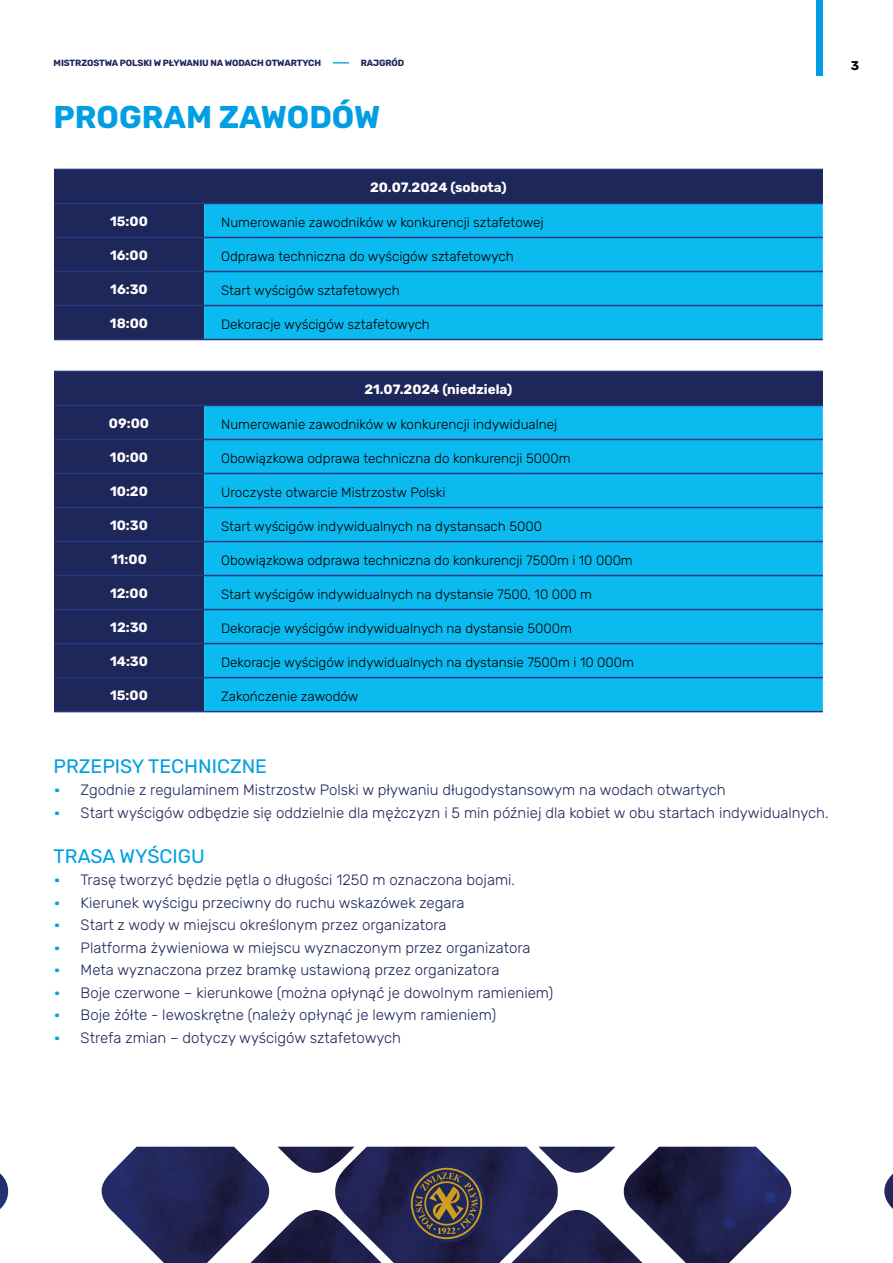
<style>
.page{position:relative;width:893px;height:1263px;background:#fff}
.page>*{position:absolute;margin:0;border:0;box-sizing:border-box;transform-origin:0 0}
.t1{font:700 31.5px "Rubik";color:#009fe3}
.t2{font:19.5px "Rubik";color:#009fe3}
.t3{font:300 15px "Rubik";color:#1e275a}
.t4{font:300 13.5px "Rubik";color:#000}
.t5{font:700 13.5px "Rubik";color:#fff}
.t6{font:700 12.75px "Rubik";color:#000}
.t7{font:700 9px "Rubik";letter-spacing:-.01em;color:#1e275a}
.s1{color:#009fe3}
.s2{font-family:"TT Supermolot Neue Exp";font-weight:900;color:#009fe3}
</style>
<div class="page">
<div style="left:816px;top:0;width:7px;height:75px;background:#009fe3"></div>
<img style="left:0;top:1147px;width:893px;height:116px">
<div style="left:407px;top:1164px;width:79px;height:79px;background:#1e275a;border-radius:50%"></div>
<svg style="left:411px;top:1168px;width:71px;height:71px"></svg>
<div style="left:54px;top:169px;width:769px;height:34px;background:#1e275a"></div>
<div style="left:54px;top:204px;width:150px;height:135px;background:#1e275a"></div>
<div style="left:204px;top:204px;width:619px;height:135px;background:#0bbbef"></div>
<hr style="left:54px;top:169px;width:150px;height:1px;background:#283583">
<hr style="left:204px;top:169px;width:619px;height:1px;background:#283583">
<hr style="left:54px;top:203px;width:150px;height:1px;background:#283583">
<hr style="left:54px;top:237px;width:150px;height:1px;background:#283583">
<hr style="left:54px;top:271px;width:150px;height:1px;background:#283583">
<hr style="left:54px;top:305px;width:150px;height:1px;background:#283583">
<hr style="left:54px;top:339px;width:150px;height:1px;background:#283583">
<hr style="left:204px;top:203px;width:619px;height:1px;background:#283583">
<hr style="left:204px;top:237px;width:619px;height:1px;background:#283583">
<hr style="left:204px;top:271px;width:619px;height:1px;background:#283583">
<hr style="left:204px;top:305px;width:619px;height:1px;background:#283583">
<hr style="left:204px;top:339px;width:619px;height:1px;background:#283583">
<div style="left:54px;top:371px;width:769px;height:34px;background:#1e275a"></div>
<div style="left:54px;top:406px;width:150px;height:305px;background:#1e275a"></div>
<div style="left:204px;top:406px;width:619px;height:305px;background:#0bbbef"></div>
<hr style="left:54px;top:371px;width:150px;height:1px;background:#283583">
<hr style="left:204px;top:371px;width:619px;height:1px;background:#283583">
<hr style="left:54px;top:405px;width:150px;height:1px;background:#283583">
<hr style="left:54px;top:439px;width:150px;height:1px;background:#283583">
<hr style="left:54px;top:473px;width:150px;height:1px;background:#283583">
<hr style="left:54px;top:507px;width:150px;height:1px;background:#283583">
<hr style="left:54px;top:541px;width:150px;height:1px;background:#283583">
<hr style="left:54px;top:575px;width:150px;height:1px;background:#283583">
<hr style="left:54px;top:609px;width:150px;height:1px;background:#283583">
<hr style="left:54px;top:643px;width:150px;height:1px;background:#283583">
<hr style="left:54px;top:677px;width:150px;height:1px;background:#283583">
<hr style="left:54px;top:711px;width:150px;height:1px;background:#283583">
<hr style="left:204px;top:405px;width:619px;height:1px;background:#283583">
<hr style="left:204px;top:439px;width:619px;height:1px;background:#283583">
<hr style="left:204px;top:473px;width:619px;height:1px;background:#283583">
<hr style="left:204px;top:507px;width:619px;height:1px;background:#283583">
<hr style="left:204px;top:541px;width:619px;height:1px;background:#283583">
<hr style="left:204px;top:575px;width:619px;height:1px;background:#283583">
<hr style="left:204px;top:609px;width:619px;height:1px;background:#283583">
<hr style="left:204px;top:643px;width:619px;height:1px;background:#283583">
<hr style="left:204px;top:677px;width:619px;height:1px;background:#283583">
<hr style="left:204px;top:711px;width:619px;height:1px;background:#283583">
<p class="t7" style="left:54px;top:58px;width:352px">MISTRZOSTWA POLSKI W PŁYWANIU NA WODACH OTWARTYCH <span class="s1">-</span> RAJGRÓD</p>
<p class="t6" style="left:851px;top:58px;width:10px">3</p>
<h1 class="t1" style="left:54px;top:99px;width:328px">PROGRAM ZAWODÓW</h1>
<p class="t5" style="left:370px;top:179px;width:138px">20.07.2024 (sobota)</p>
<p class="t5" style="left:110px;top:213px;width:39px">15:00</p>
<p class="t4" style="left:221px;top:215px;width:324px">Numerowanie zawodników w konkurencji sztafetowej</p>
<p class="t5" style="left:110px;top:247px;width:39px">16:00</p>
<p class="t4" style="left:221px;top:249px;width:294px">Odprawa techniczna do wyścigów sztafetowych</p>
<p class="t5" style="left:110px;top:281px;width:39px">16:30</p>
<p class="t4" style="left:221px;top:283px;width:180px">Start wyścigów sztafetowych</p>
<p class="t5" style="left:110px;top:315px;width:40px">18:00</p>
<p class="t4" style="left:221px;top:317px;width:210px">Dekoracje wyścigów sztafetowych</p>
<p class="t5" style="left:364px;top:381px;width:149px">21.07.2024 (niedziela)</p>
<p class="t5" style="left:109px;top:415px;width:42px">09:00</p>
<p class="t4" style="left:221px;top:416px;width:338px">Numerowanie zawodników w konkurencji indywidualnej</p>
<p class="t5" style="left:110px;top:449px;width:40px">10:00</p>
<p class="t4" style="left:221px;top:451px;width:351px">Obowiązkowa odprawa techniczna do konkurencji 5000m</p>
<p class="t5" style="left:110px;top:483px;width:39px">10:20</p>
<p class="t4" style="left:221px;top:485px;width:226px">Uroczyste otwarcie Mistrzostw Polski</p>
<p class="t5" style="left:110px;top:517px;width:39px">10:30</p>
<p class="t4" style="left:221px;top:519px;width:322px">Start wyścigów indywidualnych na dystansach 5000</p>
<p class="t5" style="left:111px;top:551px;width:37px">11:00</p>
<p class="t4" style="left:221px;top:553px;width:413px">Obowiązkowa odprawa techniczna do konkurencji 7500m i 10 000m</p>
<p class="t5" style="left:110px;top:585px;width:39px">12:00</p>
<p class="t4" style="left:221px;top:587px;width:372px">Start wyścigów indywidualnych na dystansie 7500, 10 000 m</p>
<p class="t5" style="left:110px;top:619px;width:39px">12:30</p>
<p class="t4" style="left:221px;top:621px;width:352px">Dekoracje wyścigów indywidualnych na dystansie 5000m</p>
<p class="t5" style="left:110px;top:653px;width:39px">14:30</p>
<p class="t4" style="left:221px;top:655px;width:414px">Dekoracje wyścigów indywidualnych na dystansie 7500m i 10 000m</p>
<p class="t5" style="left:110px;top:687px;width:39px">15:00</p>
<p class="t4" style="left:221px;top:689px;width:139px">Zakończenie zawodów</p>
<h2 class="t2" style="left:54px;top:755px;width:215px">PRZEPISY TECHNICZNE</h2>
<p class="t3" style="left:54px;top:782px;width:674px"><span class="s2">•</span> Zgodnie z regulaminem Mistrzostw Polski w pływaniu długodystansowym na wodach otwartych</p>
<p class="t3" style="left:54px;top:804px;width:777px"><span class="s2">•</span> Start wyścigów odbędzie się oddzielnie dla mężczyzn i 5 min później dla kobiet w obu startach indywidualnych.</p>
<h2 class="t2" style="left:54px;top:845px;width:153px">TRASA WYŚCIGU</h2>
<p class="t3" style="left:54px;top:872px;width:463px"><span class="s2">•</span> Trasę tworzyć będzie pętla o długości 1250 m oznaczona bojami.</p>
<p class="t3" style="left:54px;top:894px;width:412px"><span class="s2">•</span> Kierunek wyścigu przeciwny do ruchu wskazówek zegara</p>
<p class="t3" style="left:54px;top:917px;width:395px"><span class="s2">•</span> Start z wody w miejscu określonym przez organizatora</p>
<p class="t3" style="left:54px;top:939px;width:478px"><span class="s2">•</span> Platforma żywieniowa w miejscu wyznaczonym przez organizatora</p>
<p class="t3" style="left:54px;top:962px;width:447px"><span class="s2">•</span> Meta wyznaczona przez bramkę ustawioną przez organizatora</p>
<p class="t3" style="left:54px;top:984px;width:501px"><span class="s2">•</span> Boje czerwone – kierunkowe (można opłynąć je dowolnym ramieniem)</p>
<p class="t3" style="left:54px;top:1007px;width:444px"><span class="s2">•</span> Boje żółte - lewoskrętne (należy opłynąć je lewym ramieniem)</p>
<p class="t3" style="left:54px;top:1029px;width:349px"><span class="s2">•</span> Strefa zmian – dotyczy wyścigów sztafetowych</p>
</div>
